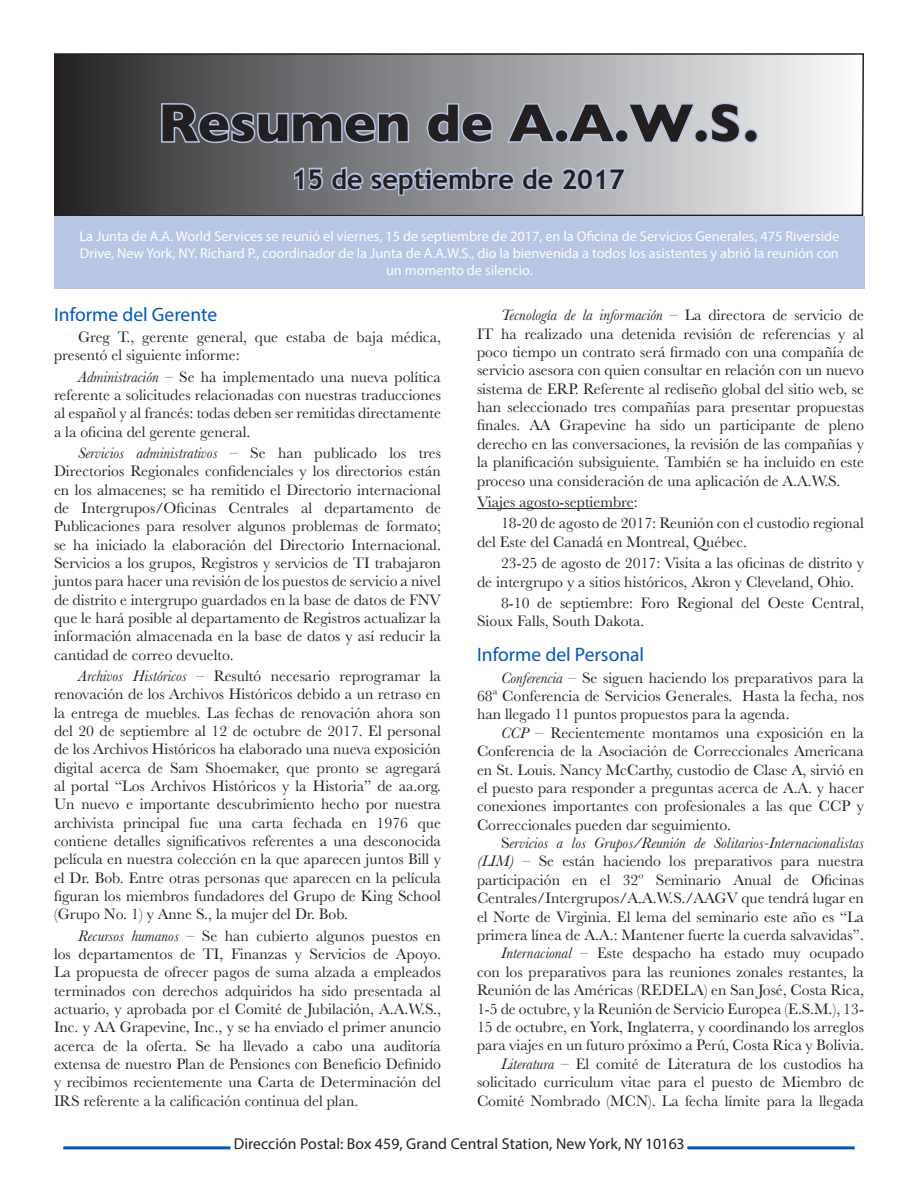
<style>
.page{position:relative;width:918px;height:1188px;background:#fff}
.page>*{position:absolute;margin:0;border:0;box-sizing:border-box;transform-origin:0 0}
.t1{font:700 54px "Gill Sans";color:#231f20}
.t2{font:700 27px "Trebuchet MS";color:#231f20}
.t3{font:19.5px "Myriad Pro";color:#0058b8}
.t4{font:15.75px/18.3px "Baskerville";color:#231f20;text-align:justify}
.t5{font:italic 15.75px "Baskerville";color:#231f20}
.Body{font:15.75px "Myriad Pro";letter-spacing:.005em;color:#231f20}
.t6{font:14.25px/17.1px "Myriad Pro";color:#fff;text-align:center}
.s1{font-style:italic}
.s2{font-style:normal}
</style>
<div class="page">
<hr style="left:477px;top:508px;width:157px;height:1px;background:#231f20">
<hr style="left:63px;top:1146px;width:168px;height:3px;background:#0058b8">
<hr style="left:687px;top:1146px;width:168px;height:3px;background:#0058b8">
<svg style="left:54px;top:53px;width:811px;height:164px;background:#929499"></svg>
<div style="left:54px;top:217px;width:811px;height:72px;background:#b8c6e5"></div>
<p class="t1" style="left:158px;top:80px;width:602px">Resumen de A.A.W.S.</p>
<p class="t2" style="left:292px;top:162px;width:334px">15 de septiembre de 2017</p>
<p class="t6" style="left:80px;top:227px;width:761px">La Junta de A.A. World Services se reunió el viernes, 15 de septiembre de 2017, en la Oficina de Servicios Generales, 475 Riverside<br>Drive, New York, NY. Richard P., coordinador de la Junta de A.A.W.S., dio la bienvenida a todos los asistentes y abrió la reunión con un momento de silencio.</p>
<p class="t3" style="left:54px;top:302px;width:165px">Informe del Gerente</p>
<p class="t4" style="left:54px;top:328px;width:389px;text-indent:24px">Greg T., gerente general, que estaba de baja médica, presentó el siguiente informe:</p>
<p class="t4" style="left:54px;top:368px;width:389px;text-indent:24px"><span class="s1">Administración</span> – Se ha implementado una nueva política referente a solicitudes relacionadas con nuestras traducciones al español y al francés: todas deben ser remitidas directamente a la oficina del gerente general.</p>
<p class="t4" style="left:54px;top:444px;width:389px;text-indent:24px"><span class="s1">Servicios administrativos</span> – Se han publicado los tres Directorios Regionales confidenciales y los directorios están en los almacenes; se ha remitido el Directorio internacional de Intergrupos/Oficinas Centrales al departamento de Publicaciones para resolver algunos problemas de formato; se ha iniciado la elaboración del Directorio Internacional.<br>Servicios a los grupos, Registros y servicios de TI trabajaron juntos para hacer una revisión de los puestos de servicio a nivel de distrito e intergrupo guardados en la base de datos de FNV que le hará posible al departamento de Registros actualizar la información almacenada en la base de datos y así reducir la cantidad de correo devuelto.</p>
<p class="t4" style="left:54px;top:667px;width:389px;text-indent:24px"><span class="s1">Archivos Históricos</span> – Resultó necesario reprogramar la renovación de los Archivos Históricos debido a un retraso en la entrega de muebles. Las fechas de renovación ahora son del 20 de septiembre al 12 de octubre de 2017. El personal de los Archivos Históricos ha elaborado una nueva exposición digital acerca de Sam Shoemaker, que pronto se agregará al portal “Los Archivos Históricos y la Historia” de aa.org.<br>Un nuevo e importante descubrimiento hecho por nuestra archivista principal fue una carta fechada en 1976 que contiene detalles significativos referentes a una desconocida película en nuestra colección en la que aparecen juntos Bill y el Dr. Bob. Entre otras personas que aparecen en la película figuran los miembros fundadores del Grupo de King School (Grupo No. 1) y Anne S., la mujer del Dr. Bob.</p>
<p class="t4" style="left:54px;top:927px;width:389px;text-indent:24px"><span class="s1">Recursos humanos</span> – Se han cubierto algunos puestos en los departamentos de TI, Finanzas y Servicios de Apoyo.<br>La propuesta de ofrecer pagos de suma alzada a empleados terminados con derechos adquiridos ha sido presentada al actuario, y aprobada por el Comité de Jubilación, A.A.W.S., Inc. y AA Grapevine, Inc., y se ha enviado el primer anuncio acerca de la oferta. Se ha llevado a cabo una auditoría extensa de nuestro Plan de Pensiones con Beneficio Definido y recibimos recientemente una Carta de Determinación del IRS referente a la calificación continua del plan.</p>
<p class="t4" style="left:477px;top:306px;width:389px;text-indent:24px"><span class="s1">Tecnología de la información</span> – La directora de servicio de IT ha realizado una detenida revisión de referencias y al poco tiempo un contrato será firmado con una compañía de servicio asesora con quien consultar en relación con un nuevo sistema de ERP. Referente al rediseño global del sitio web, se han seleccionado tres compañías para presentar propuestas finales. AA Grapevine ha sido un participante de pleno derecho en las conversaciones, la revisión de las compañías y la planificación subsiguiente. También se ha incluido en este proceso una consideración de una aplicación de A.A.W.S.</p>
<p class="t4" style="left:501px;top:491px;width:365px;line-height:21.5px;text-indent:-24px">Viajes agosto-septiembre:<br>18-20 de agosto de 2017: Reunión con el custodio regional</p>
<p class="t4" style="left:501px;top:531px;width:364px;line-height:21.5px;text-indent:-24px">del Este del Canadá en Montreal, Québec.<br>23-25 de agosto de 2017: Visita a las oficinas de distrito y</p>
<p class="t4" style="left:501px;top:571px;width:365px;line-height:21.5px;text-indent:-24px">de intergrupo y a sitios históricos, Akron y Cleveland, Ohio.<br>8-10 de septiembre: Foro Regional del Oeste Central,</p>
<p class="t4" style="left:477px;top:612px;width:169px">Sioux Falls, South Dakota.</p>
<p class="t3" style="left:477px;top:643px;width:169px">Informe del Personal</p>
<p class="t4" style="left:501px;top:669px;width:364px"><span class="s1">Conferencia</span> – Se siguen haciendo los preparativos para la</p>
<p class="t4" style="left:477px;top:687px;width:388px">68ª Conferencia de Servicios Generales. Hasta la fecha, nos</p>
<p class="t4" style="left:477px;top:705px;width:314px">han llegado 11 puntos propuestos para la agenda.</p>
<p class="t4" style="left:501px;top:724px;width:365px"><span class="s1">CCP</span> – Recientemente montamos una exposición en la</p>
<p class="t4" style="left:477px;top:742px;width:389px">Conferencia de la Asociación de Correccionales Americana</p>
<p class="t4" style="left:477px;top:761px;width:389px">en St. Louis. Nancy McCarthy, custodio de Clase A, sirvió en</p>
<p class="t4" style="left:477px;top:779px;width:389px">el puesto para responder a preguntas acerca de A.A. y hacer</p>
<p class="t4" style="left:477px;top:797px;width:388px">conexiones importantes con profesionales a las que CCP y</p>
<p class="t4" style="left:477px;top:816px;width:256px">Correccionales pueden dar seguimiento.</p>
<p class="t5" style="left:501px;top:833px;width:365px"><span class="s2">S</span>ervicios a los Grupos/Reunión de Solitarios-Internacionalistas</p>
<p class="t4" style="left:477px;top:852px;width:389px"><span class="s1">(LIM)</span> – Se están haciendo los preparativos para nuestra</p>
<p class="t4" style="left:477px;top:871px;width:388px">participación en el 32º Seminario Anual de Oficinas</p>
<p class="t4" style="left:477px;top:889px;width:389px">Centrales/Intergrupos/A.A.W.S./AAGV que tendrá lugar en</p>
<p class="t4" style="left:477px;top:908px;width:389px">el Norte de Virginia. El lema del seminario este año es “La</p>
<p class="t4" style="left:477px;top:926px;width:388px">primera línea de A.A.: Mantener fuerte la cuerda salvavidas”.</p>
<p class="t4" style="left:501px;top:944px;width:365px"><span class="s1">Internacional</span> – Este despacho ha estado muy ocupado</p>
<p class="t4" style="left:477px;top:963px;width:389px">con los preparativos para las reuniones zonales restantes, la</p>
<p class="t4" style="left:477px;top:981px;width:388px">Reunión de las Américas (REDELA) en San José, Costa Rica,</p>
<p class="t4" style="left:477px;top:1000px;width:389px">1-5 de octubre, y la Reunión de Servicio Europea (E.S.M.), 13-</p>
<p class="t4" style="left:477px;top:1018px;width:388px">15 de octubre, en York, Inglaterra, y coordinando los arreglos</p>
<p class="t4" style="left:477px;top:1036px;width:389px">para viajes en un futuro próximo a Perú, Costa Rica y Bolivia.</p>
<p class="t4" style="left:501px;top:1055px;width:365px"><span class="s1">Literatura</span> – El comité de Literatura de los custodios ha</p>
<p class="t4" style="left:477px;top:1073px;width:389px">solicitado curriculum vitae para el puesto de Miembro de</p>
<p class="t4" style="left:477px;top:1091px;width:389px">Comité Nombrado (MCN). La fecha límite para la llegada</p>
<p class="Body" style="left:234px;top:1134px;width:452px">Dirección Postal: Box 459, Grand Central Station, New York, NY 10163</p>
</div>
